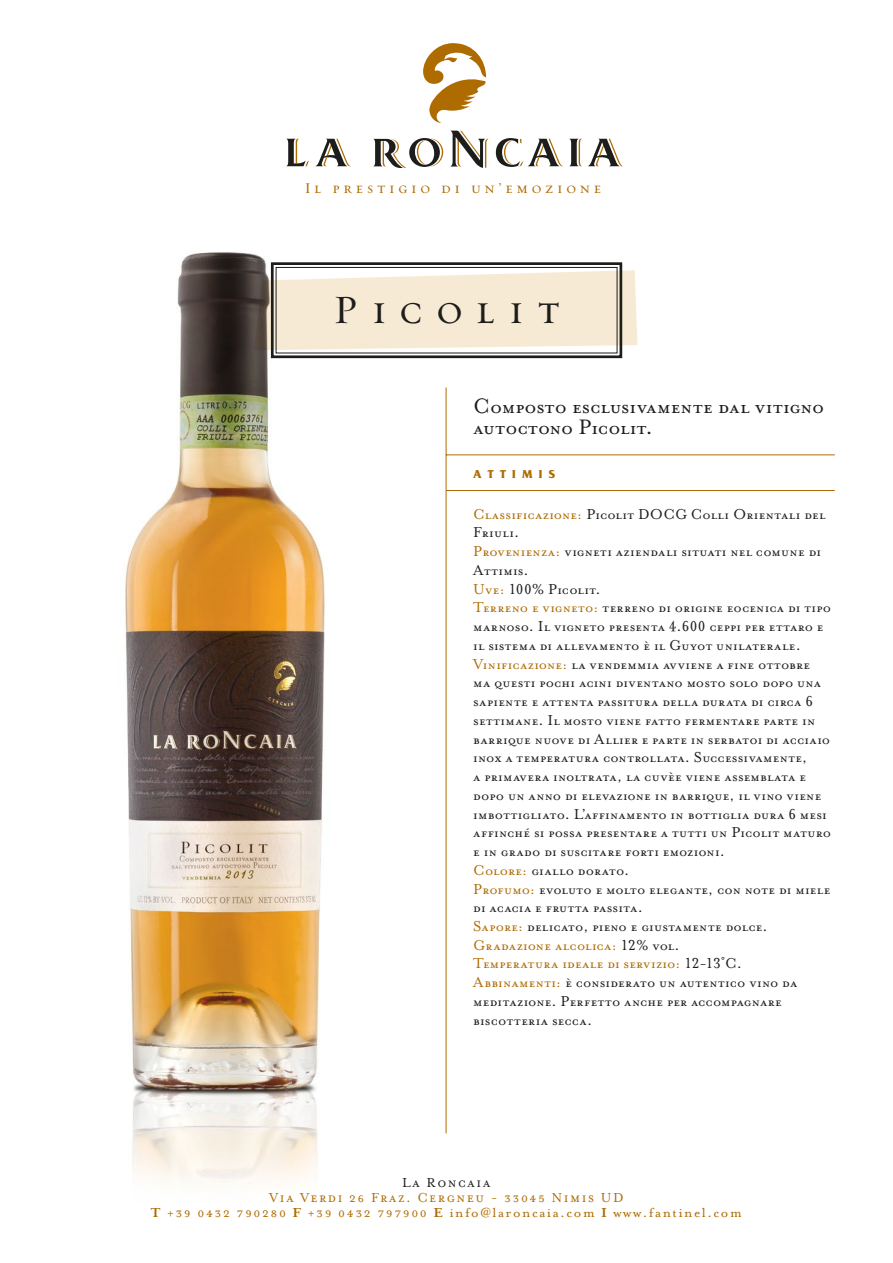
<style>
.page{position:relative;width:893px;height:1263px;background:#fff}
.page>*{position:absolute;margin:0;border:0;box-sizing:border-box;transform-origin:0 0}
.t1{font:40.5px "Requiem Text HTF Small Caps";letter-spacing:.335em;color:#1d1d1b}
.t2{font:24px/21px "Mrs Eaves Petite Caps";color:#1d1d1b}
.t3{font:16.5px/18.8px "Mrs Eaves Petite Caps";letter-spacing:.01em;color:#1d1d1b}
.t4{font:15px "Mrs Eaves Roman";letter-spacing:.1em;color:#ae6b00}
.t5{font:15px "Mrs Eaves Small Caps";letter-spacing:.1em;color:#ae6b00}
.t6{font:15px "Requiem Text HTF Small Caps";letter-spacing:.25em;color:#ae6b00}
.t7{font:15px "Mrs Eaves Small Caps";letter-spacing:.1em;color:#1d1d1b}
.t8{font:700 12px "Friz Quadrata";letter-spacing:.52em;color:#ae6b00}
.s1{color:#ae6b00}
.s2{font-family:"Mrs Eaves";font-weight:700}
.s3{font-family:"Mrs Eaves Small Caps"}
</style>
<div class="page">
<img style="left:125px;top:252px;width:288px;height:931px">
<hr style="left:446px;top:387px;width:1px;height:746px;background:#ae6b00">
<hr style="left:446px;top:490px;width:389px;height:1px;background:#ae6b00">
<hr style="left:446px;top:455px;width:389px;height:1px;background:#ae6b00">
<svg style="left:423px;top:43px;width:63px;height:80px"></svg>
<svg style="left:450px;top:131px;width:38px;height:37px"></svg>
<svg style="left:373px;top:138px;width:70px;height:30px"></svg>
<svg style="left:286px;top:139px;width:23px;height:27px"></svg>
<svg style="left:316px;top:139px;width:34px;height:27px"></svg>
<svg style="left:569px;top:139px;width:13px;height:27px"></svg>
<svg style="left:496px;top:138px;width:67px;height:29px"></svg>
<svg style="left:588px;top:139px;width:35px;height:27px"></svg>
<div style="left:271px;top:262px;width:351px;height:96px;border:3px solid #1d1d1b"></div>
<svg style="left:254px;top:266px;width:383px;height:88px;background:#e9dfcd"></svg>
<p class="t6" style="left:304px;top:179px;width:298px">Il prestigio di un’emozione</p>
<h1 class="t1" style="left:333px;top:286px;width:228px">Picolit</h1>
<h2 class="t2" style="left:473px;top:396px;width:352px">Composto esclusivamente dal vitigno autoctono Picolit.</h2>
<p class="t8" style="left:473px;top:467px;width:83px">ATTIMIS</p>
<p class="t3" style="left:473px;top:505px;width:359px"><span class="s1">Classificazione:</span> Picolit DOCG Colli Orientali del Friuli.<br><span class="s1">Provenienza:</span> vigneti aziendali situati nel comune di Attimis.<br><span class="s1">Uve:</span> 100% Picolit.<br><span class="s1">Terreno e vigneto:</span> terreno di origine eocenica di tipo marnoso. Il vigneto presenta 4.600 ceppi per ettaro e il sistema di allevamento è il Guyot unilaterale.<br><span class="s1">Vinificazione:</span> la vendemmia avviene a fine ottobre ma questi pochi acini diventano mosto solo dopo una sapiente e attenta passitura della durata di circa 6 settimane. Il mosto viene fatto fermentare parte in barrique nuove di Allier e parte in serbatoi di acciaio inox a temperatura controllata. Successivamente,<br>a primavera inoltrata, la cuvèe viene assemblata e dopo un anno di elevazione in barrique, il vino viene imbottigliato. L’affinamento in bottiglia dura 6 mesi affinché si possa presentare a tutti un Picolit maturo e in grado di suscitare forti emozioni.<br><span class="s1">Colore:</span> giallo dorato.<br><span class="s1">Profumo:</span> evoluto e molto elegante, con note di miele di acacia e frutta passita.<br><span class="s1">Sapore:</span> delicato, pieno e giustamente dolce.<br><span class="s1">Gradazione alcolica:</span> 12% vol.<br><span class="s1">Temperatura ideale di servizio:</span> 12-13˚C.<br><span class="s1">Abbinamenti:</span> è considerato un autentico vino da meditazione. Perfetto anche per accompagnare biscotteria secca.</p>
<p class="t7" style="left:402px;top:1175px;width:90px">La Roncaia</p>
<p class="t5" style="left:269px;top:1190px;width:356px">Via Verdi 26 Fraz. Cergneu - 33045 Nimis UD</p>
<p class="t4" style="left:151px;top:1205px;width:592px"><span class="s2">T</span> <span class="s3">+39 0432 790280</span> <span class="s2">F</span> <span class="s3">+39 0432 797900</span> <span class="s2">E</span> info@laroncaia.com <span class="s2">I</span> www.fantinel.com</p>
</div>
